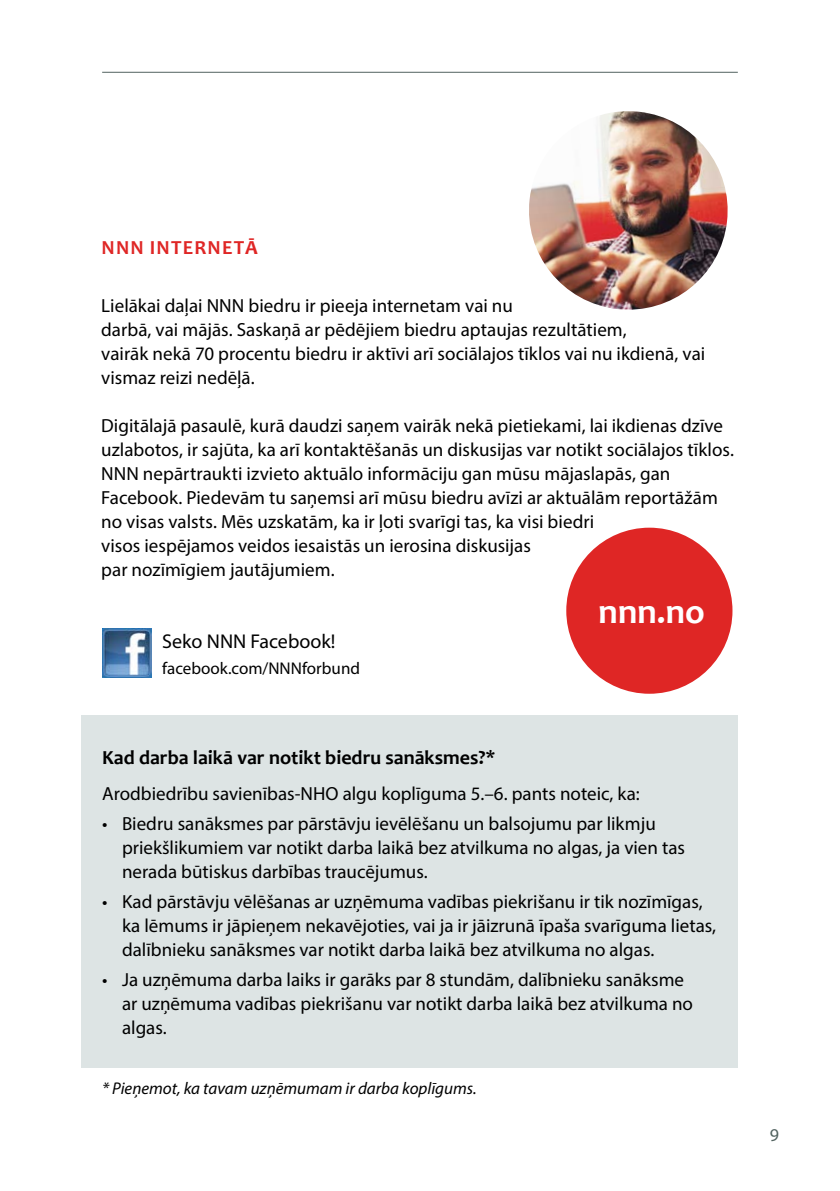
<style>
.page{position:relative;width:840px;height:1191px;background:#fff}
.page>*{position:absolute;margin:0;border:0;box-sizing:border-box;transform-origin:0 0}
.t1{font:700 35.2px "Candara";color:#fff}
.t2{font:700 20px "Candara";color:#000}
.t3{font:20px "Myriad Pro";color:#000}
.t4{font:700 20px "Candara";letter-spacing:.06em;color:#df2625}
.t5{font:19px/24px "Myriad Pro";color:#000}
.t6{font:18px "Myriad Pro";color:#51625f}
.t7{font:italic 17px "Myriad Pro";color:#000}
.t8{font:17px "Myriad Pro";color:#000}
</style>
<div class="page">
<hr style="left:102px;top:72px;width:635px;height:1px;background:#51625f">
<div style="left:81px;top:715px;width:656px;height:352px;background:#dde4e4"></div>
<img style="left:102px;top:628px;width:49px;height:49px">
<img style="left:529px;top:111px;width:199px;height:199px">
<div style="left:566px;top:527px;width:166px;height:166px;background:#df2625;border-radius:50%"></div>
<p class="t4" style="left:101px;top:235px;width:158px">NNN INTERNETĀ</p>
<p class="t5" style="left:101px;top:293px;width:605px">Lielākai daļai NNN biedru ir pieeja internetam vai nu<br>darbā, vai mājās. Saskaņā ar pēdējiem biedru aptaujas rezultātiem,<br>vairāk nekā 70 procentu biedru ir aktīvi arī sociālajos tīklos vai nu ikdienā, vai vismaz reizi nedēļā.</p>
<p class="t5" style="left:101px;top:413px;width:634px">Digitālajā pasaulē, kurā daudzi saņem vairāk nekā pietiekami, lai ikdienas dzīve uzlabotos, ir sajūta, ka arī kontaktēšanās un diskusijas var notikt sociālajos tīklos.<br>NNN nepārtraukti izvieto aktuālo informāciju gan mūsu mājaslapās, gan Facebook. Piedevām tu saņemsi arī mūsu biedru avīzi ar aktuālām reportāžām no visas valsts. Mēs uzskatām, ka ir ļoti svarīgi tas, ka visi biedri<br>visos iespējamos veidos iesaistās un ierosina diskusijas<br>par nozīmīgiem jautājumiem.</p>
<h1 class="t1" style="left:598px;top:589px;width:107px">nnn.no</h1>
<p class="t3" style="left:162px;top:629px;width:174px">Seko NNN Facebook!</p>
<p class="t8" style="left:162px;top:658px;width:199px">facebook.com/NNNforbund</p>
<p class="t2" style="left:102px;top:745px;width:395px">Kad darba laikā var notikt biedru sanāksmes?*</p>
<p class="t5" style="left:102px;top:781px;width:539px">Arodbiedrību savienības-NHO algu koplīguma 5.–6. pants noteic, ka:</p>
<p class="t5" style="left:122px;top:811px;width:564px;text-indent:-20px">• Biedru sanāksmes par pārstāvju ievēlēšanu un balsojumu par likmju priekšlikumiem var notikt darba laikā bez atvilkuma no algas, ja vien tas nerada būtiskus darbības traucējumus.</p>
<p class="t5" style="left:122px;top:889px;width:595px;text-indent:-20px">• Kad pārstāvju vēlēšanas ar uzņēmuma vadības piekrišanu ir tik nozīmīgas, ka lēmums ir jāpieņem nekavējoties, vai ja ir jāizrunā īpaša svarīguma lietas, dalībnieku sanāksmes var notikt darba laikā bez atvilkuma no algas.</p>
<p class="t5" style="left:122px;top:967px;width:572px;text-indent:-20px">• Ja uzņēmuma darba laiks ir garāks par 8 stundām, dalībnieku sanāksme ar uzņēmuma vadības piekrišanu var notikt darba laikā bez atvilkuma no algas.</p>
<p class="t7" style="left:102px;top:1078px;width:376px">* Pieņemot, ka tavam uzņēmumam ir darba koplīgums.</p>
<p class="t6" style="left:769px;top:1123px;width:11px">9</p>
</div>
